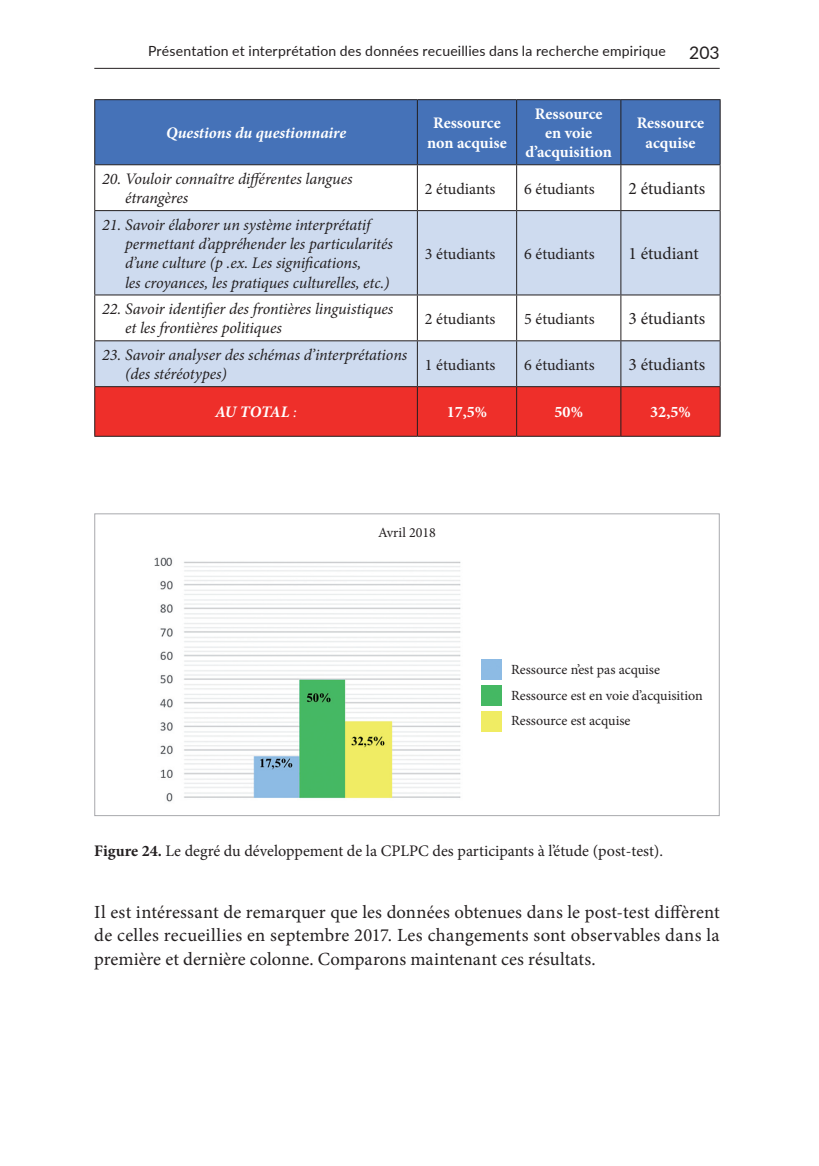
<style>
.page{position:relative;width:819px;height:1166px;background:#fff}
.page>*{position:absolute;margin:0;border:0;box-sizing:border-box;transform-origin:0 0}
.TEKST_pierwszy_akapi{font:18.55px/23.4px "Minion Pro";color:#231f20;text-align:justify}
.TABELA_tekst_do_lewe{font:17.5px "Minion Pro";color:#231f20}
.t1{font:17.5px "Lato";color:#231f20}
.TABELA_tekst_do_lewe-2{font:italic 16.1px/19.2px "Minion Pro";letter-spacing:-.01em;color:#231f20}
.TABELA_tekst_do_lewe-3{font:16.1px "Minion Pro";color:#231f20}
.TABELA_głowka{font:700 16.1px/19.2px "Minion Pro";color:#fff;text-align:center}
.XXX_Figure{font:16.1px "Minion Pro";color:#231f20}
.TABELA_głowka-2{font:italic 700 16.1px "Minion Pro";letter-spacing:-.005em;color:#fff}
.t2{font:14px "Minion Pro";color:#231f20}
.t3{font:14px "Lato";letter-spacing:.015em;color:#231f20}
.s1{font-weight:400}
.s2{font-weight:700}
</style>
<div class="page">
<hr style="left:94px;top:68px;width:625px;height:1px;background:#231f20">
<div style="left:95px;top:100px;width:624px;height:64px;background:#4572b8"></div>
<svg style="left:95px;top:211px;width:624px;height:175px;fill:#cedbef"></svg>
<div style="left:95px;top:387px;width:624px;height:49px;background:#ee2f2a"></div>
<hr style="left:417px;top:100px;width:1px;height:64px;background:#231f20">
<hr style="left:516px;top:100px;width:1px;height:64px;background:#231f20">
<hr style="left:620px;top:100px;width:1px;height:64px;background:#231f20">
<hr style="left:417px;top:165px;width:1px;height:45px;background:#231f20">
<hr style="left:516px;top:165px;width:1px;height:45px;background:#231f20">
<hr style="left:620px;top:165px;width:1px;height:45px;background:#231f20">
<hr style="left:94px;top:210px;width:323px;height:1px;background:#231f20">
<hr style="left:417px;top:210px;width:99px;height:1px;background:#231f20">
<hr style="left:417px;top:211px;width:1px;height:83px;background:#231f20">
<hr style="left:516px;top:210px;width:105px;height:1px;background:#231f20">
<hr style="left:516px;top:211px;width:1px;height:83px;background:#231f20">
<hr style="left:621px;top:210px;width:99px;height:1px;background:#231f20">
<hr style="left:620px;top:211px;width:1px;height:83px;background:#231f20">
<hr style="left:94px;top:294px;width:323px;height:1px;background:#231f20">
<hr style="left:417px;top:294px;width:99px;height:1px;background:#231f20">
<hr style="left:417px;top:295px;width:1px;height:45px;background:#231f20">
<hr style="left:516px;top:294px;width:105px;height:1px;background:#231f20">
<hr style="left:516px;top:295px;width:1px;height:45px;background:#231f20">
<hr style="left:621px;top:294px;width:99px;height:1px;background:#231f20">
<hr style="left:620px;top:295px;width:1px;height:45px;background:#231f20">
<hr style="left:94px;top:340px;width:323px;height:1px;background:#231f20">
<hr style="left:417px;top:340px;width:99px;height:1px;background:#231f20">
<hr style="left:417px;top:341px;width:1px;height:45px;background:#231f20">
<hr style="left:516px;top:340px;width:105px;height:1px;background:#231f20">
<hr style="left:516px;top:341px;width:1px;height:45px;background:#231f20">
<hr style="left:621px;top:340px;width:99px;height:1px;background:#231f20">
<hr style="left:620px;top:341px;width:1px;height:45px;background:#231f20">
<hr style="left:417px;top:387px;width:1px;height:49px;background:#231f20">
<hr style="left:516px;top:387px;width:1px;height:49px;background:#231f20">
<hr style="left:620px;top:387px;width:1px;height:49px;background:#231f20">
<hr style="left:94px;top:99px;width:323px;height:1px;background:#231f20">
<hr style="left:94px;top:100px;width:1px;height:64px;background:#231f20">
<hr style="left:417px;top:99px;width:99px;height:1px;background:#231f20">
<hr style="left:516px;top:99px;width:105px;height:1px;background:#231f20">
<hr style="left:621px;top:99px;width:99px;height:1px;background:#231f20">
<hr style="left:719px;top:100px;width:1px;height:64px;background:#231f20">
<hr style="left:94px;top:164px;width:323px;height:1px;background:#231f20">
<hr style="left:94px;top:165px;width:1px;height:45px;background:#231f20">
<hr style="left:417px;top:164px;width:99px;height:1px;background:#231f20">
<hr style="left:516px;top:164px;width:105px;height:1px;background:#231f20">
<hr style="left:621px;top:164px;width:99px;height:1px;background:#231f20">
<hr style="left:719px;top:165px;width:1px;height:45px;background:#231f20">
<hr style="left:94px;top:211px;width:1px;height:83px;background:#231f20">
<hr style="left:719px;top:211px;width:1px;height:83px;background:#231f20">
<hr style="left:94px;top:295px;width:1px;height:45px;background:#231f20">
<hr style="left:719px;top:295px;width:1px;height:45px;background:#231f20">
<hr style="left:94px;top:341px;width:1px;height:45px;background:#231f20">
<hr style="left:719px;top:341px;width:1px;height:45px;background:#231f20">
<hr style="left:94px;top:386px;width:323px;height:1px;background:#231f20">
<hr style="left:94px;top:387px;width:1px;height:49px;background:#231f20">
<hr style="left:417px;top:386px;width:99px;height:1px;background:#231f20">
<hr style="left:516px;top:386px;width:105px;height:1px;background:#231f20">
<hr style="left:621px;top:386px;width:99px;height:1px;background:#231f20">
<hr style="left:719px;top:387px;width:1px;height:49px;background:#231f20">
<hr style="left:94px;top:436px;width:323px;height:1px;background:#231f20">
<hr style="left:417px;top:436px;width:99px;height:1px;background:#231f20">
<hr style="left:516px;top:436px;width:105px;height:1px;background:#231f20">
<hr style="left:621px;top:436px;width:99px;height:1px;background:#231f20">
<img style="left:154px;top:557px;width:348px;height:245px">
<img style="left:481px;top:660px;width:20px;height:20px">
<img style="left:481px;top:686px;width:20px;height:19px">
<img style="left:481px;top:711px;width:20px;height:20px">
<p class="t3" style="left:148px;top:41px;width:519px">Présentation et interprétation des données recueillies dans la recherche empirique</p>
<p class="t1" style="left:689px;top:40px;width:32px">203</p>
<p class="TABELA_głowka-2" style="left:166px;top:121px;width:181px">Questions du questionnaire</p>
<p class="TABELA_głowka" style="left:427px;top:113px;width:81px">Ressource non acquise</p>
<p class="TABELA_głowka" style="left:525px;top:104px;width:88px">Ressource en voie d’acquisition</p>
<p class="TABELA_głowka" style="left:636px;top:113px;width:69px">Ressource acquise</p>
<p class="TABELA_tekst_do_lewe-2" style="left:125px;top:169px;width:229px;text-indent:-23px">20. Vouloir connaître différentes langues étrangères</p>
<p class="TABELA_tekst_do_lewe-3" style="left:425px;top:178px;width:72px">2 étudiants</p>
<p class="TABELA_tekst_do_lewe-3" style="left:524px;top:178px;width:72px">6 étudiants</p>
<p class="TABELA_tekst_do_lewe" style="left:628px;top:177px;width:78px">2 étudiants</p>
<p class="TABELA_tekst_do_lewe-2" style="left:125px;top:215px;width:269px;text-indent:-23px">21. Savoir élaborer un système interprétatif permettant d’appréhender les particularités d’une culture (p .ex. Les significations,<br>les croyances, les pratiques culturelles, etc.)</p>
<p class="TABELA_tekst_do_lewe-3" style="left:425px;top:243px;width:72px">3 étudiants</p>
<p class="TABELA_tekst_do_lewe-3" style="left:524px;top:243px;width:72px">6 étudiants</p>
<p class="TABELA_tekst_do_lewe" style="left:628px;top:242px;width:72px">1 étudiant</p>
<p class="TABELA_tekst_do_lewe-2" style="left:125px;top:299px;width:270px;text-indent:-23px">22. Savoir identifier des frontières linguistiques et les frontières politiques</p>
<p class="TABELA_tekst_do_lewe-3" style="left:425px;top:308px;width:72px">2 étudiants</p>
<p class="TABELA_tekst_do_lewe-3" style="left:524px;top:308px;width:72px">5 étudiants</p>
<p class="TABELA_tekst_do_lewe" style="left:628px;top:307px;width:78px">3 étudiants</p>
<p class="TABELA_tekst_do_lewe-2" style="left:125px;top:345px;width:284px;text-indent:-23px">23. Savoir analyser des schémas d’interprétations (des stéréotypes)</p>
<p class="TABELA_tekst_do_lewe-3" style="left:425px;top:354px;width:72px">1 étudiants</p>
<p class="TABELA_tekst_do_lewe-3" style="left:524px;top:354px;width:72px">6 étudiants</p>
<p class="TABELA_tekst_do_lewe" style="left:628px;top:353px;width:78px">3 étudiants</p>
<p class="TABELA_głowka-2" style="left:215px;top:401px;width:83px">AU TOTAL <span class="s1">:</span></p>
<p class="TABELA_głowka" style="left:446px;top:402px;width:42px">17,5%</p>
<p class="TABELA_głowka" style="left:554px;top:402px;width:30px">50%</p>
<p class="TABELA_głowka" style="left:650px;top:402px;width:42px">32,5%</p>
<p class="t2" style="left:378px;top:523px;width:59px">Avril 2018</p>
<p class="t2" style="left:511px;top:660px;width:150px">Ressource n’est pas acquise</p>
<p class="t2" style="left:511px;top:686px;width:193px">Ressource est en voie d’acquisition</p>
<p class="t2" style="left:511px;top:711px;width:121px">Ressource est acquise</p>
<p class="XXX_Figure" style="left:94px;top:840px;width:570px"><span class="s2">Figure 24.</span> Le degré du développement de la CPLPC des participants à l’étude (post-test).</p>
<p class="TEKST_pierwszy_akapi" style="left:94px;top:900px;width:627px">Il est intéressant de remarquer que les données obtenues dans le post-test diffèrent de celles recueillies en septembre 2017. Les changements sont observables dans la première et dernière colonne. Comparons maintenant ces résultats.</p>
</div>
